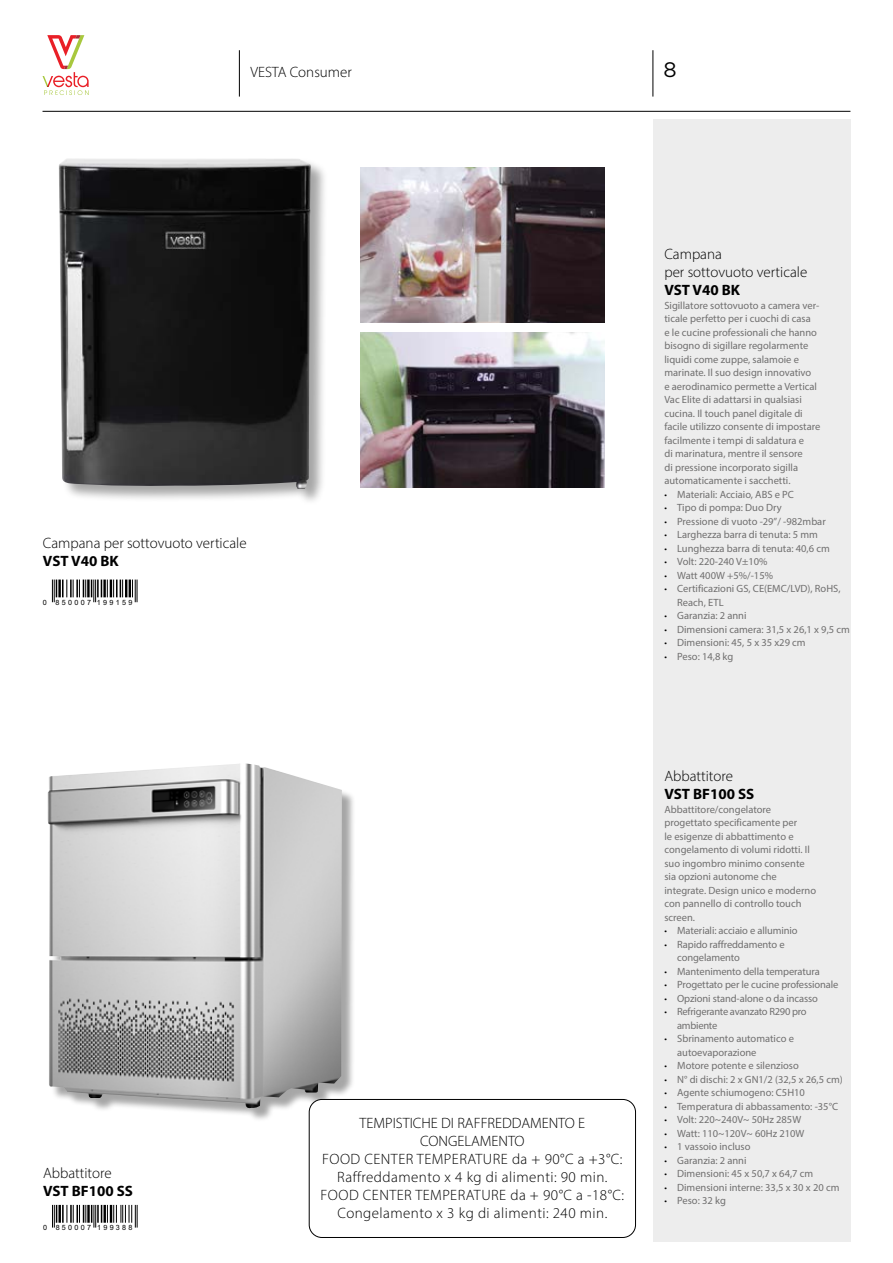
<style>
.page{position:relative;width:893px;height:1263px;background:#fff}
.page>*{position:absolute;margin:0;border:0;box-sizing:border-box;transform-origin:0 0}
.t1{font:21px "Gotham";color:#000}
.t2{font:300 15px/18px "Myriad Pro";letter-spacing:.03em;color:#000;text-align:center}
.t3{font:300 15px/18px "Myriad Pro";color:#000}
.t4{font:700 15px "Myriad Pro";color:#000}
.t5{font:10.5px/13.5px "Myriad Pro";color:#706f6f}
.t6{font:10.5px/13.5px "Myriad Pro";letter-spacing:-.025em;color:#706f6f}
.t7{font:7.2px "Arial";letter-spacing:.32em;color:#000}
.s1{font-weight:300;font-stretch:condensed;color:#000}
</style>
<div class="page">
<div style="left:653px;top:119px;width:197px;height:1123px;background:#ededed"></div>
<hr style="left:43px;top:111px;width:807px;height:1px;background:#000">
<hr style="left:653px;top:50px;width:1px;height:47px;background:#000">
<svg style="left:43px;top:35px;width:46px;height:60px"></svg>
<div style="left:58px;top:158px;width:270px;height:347px;background:#000;opacity:.35"></div>
<img style="left:59px;top:158px;width:253px;height:331px">
<img style="left:360px;top:332px;width:244px;height:155px">
<img style="left:360px;top:168px;width:244px;height:154px">
<div style="left:50px;top:765px;width:306px;height:357px;background:#000;opacity:.35"></div>
<img style="left:47px;top:763px;width:295px;height:346px">
<svg style="left:52px;top:1205px;width:86px;height:22px"></svg>
<svg style="left:52px;top:579px;width:86px;height:23px"></svg>
<hr style="left:239px;top:50px;width:1px;height:47px;background:#000">
<div style="left:309px;top:1099px;width:326px;height:138px;background:#fff;border-radius:13px"></div>
<div style="left:309px;top:1099px;width:327px;height:139px;border:1px solid #000;border-radius:13px"></div>
<h2 class="t3" style="left:250px;top:63px;width:103px">VESTA Consumer</h2>
<h1 class="t1" style="left:663px;top:58px;width:15px">8</h1>
<h2 class="t3" style="left:43px;top:534px;width:205px">Campana per sottovuoto verticale</h2>
<h2 class="t4" style="left:43px;top:551px;width:77px">VST V40 BK</h2>
<p class="t7" style="left:43px;top:597px;width:91px">0 850007 199159</p>
<h2 class="t3" style="left:43px;top:1164px;width:70px">Abbattitore</h2>
<h2 class="t4" style="left:43px;top:1181px;width:91px">VST BF100 SS</h2>
<p class="t7" style="left:43px;top:1223px;width:91px">0 850007 199388</p>
<h2 class="t3" style="left:664px;top:245px;width:144px">Campana<br>per sottovuoto verticale</h2>
<h2 class="t4" style="left:664px;top:280px;width:77px">VST V40 BK</h2>
<p class="t5" style="left:664px;top:298px;width:157px">Sigillatore sottovuoto a camera ver&shy;ticale perfetto per i cuochi di casa<br>e le cucine professionali che hanno bisogno di sigillare regolarmente liquidi come zuppe, salamoie e marinate. Il suo design innovativo<br>e aerodinamico permette a Vertical Vac Elite di adattarsi in qualsiasi cucina. Il touch panel digitale di facile utilizzo consente di impostare facilmente i tempi di saldatura e<br>di marinatura, mentre il sensore<br>di pressione incorporato sigilla automaticamente i sacchetti.</p>
<p class="t5" style="left:664px;top:487px;width:131px"><span class="s1">•</span> Materiali: Acciaio, ABS e PC</p>
<p class="t5" style="left:664px;top:501px;width:119px"><span class="s1">•</span> Tipo di pompa: Duo Dry</p>
<p class="t5" style="left:664px;top:514px;width:163px"><span class="s1">•</span> Pressione di vuoto -29”/ -982mbar</p>
<p class="t5" style="left:664px;top:528px;width:155px"><span class="s1">•</span> Larghezza barra di tenuta: 5 mm</p>
<p class="t5" style="left:664px;top:541px;width:167px"><span class="s1">•</span> Lunghezza barra di tenuta: 40,6 cm</p>
<p class="t5" style="left:664px;top:555px;width:104px"><span class="s1">•</span> Volt: 220-240 V±10%</p>
<p class="t5" style="left:664px;top:568px;width:110px"><span class="s1">•</span> Watt 400W +5%/-15%</p>
<p class="t5" style="left:677px;top:582px;width:165px;text-indent:-13px"><span class="s1">•</span> Certificazioni GS, CE(EMC/LVD), RoHS,<br>Reach, ETL</p>
<p class="t5" style="left:664px;top:609px;width:84px"><span class="s1">•</span> Garanzia: 2 anni</p>
<p class="t5" style="left:664px;top:622px;width:187px"><span class="s1">•</span> Dimensioni camera: 31,5 x 26,1 x 9,5 cm</p>
<p class="t5" style="left:664px;top:636px;width:143px"><span class="s1">•</span> Dimensioni: 45, 5 x 35 x29 cm</p>
<p class="t5" style="left:664px;top:649px;width:71px"><span class="s1">•</span> Peso: 14,8 kg</p>
<h2 class="t2" style="left:321px;top:1113px;width:305px">TEMPISTICHE DI RAFFREDDAMENTO E CONGELAMENTO<br>FOOD CENTER TEMPERATURE da + 90°C a +3°C:<br>Raffreddamento x 4 kg di alimenti: 90 min.<br>FOOD CENTER TEMPERATURE da + 90°C a -18°C:<br>Congelamento x 3 kg di alimenti: 240 min.</h2>
<h2 class="t3" style="left:664px;top:767px;width:70px">Abbattitore</h2>
<h2 class="t4" style="left:664px;top:784px;width:91px">VST BF100 SS</h2>
<p class="t5" style="left:664px;top:802px;width:153px">Abbattitore/congelatore progettato specificamente per<br>le esigenze di abbattimento e congelamento di volumi ridotti. Il suo ingombro minimo consente sia opzioni autonome che integrate. Design unico e moderno con pannello di controllo touch screen.</p>
<p class="t5" style="left:664px;top:924px;width:135px"><span class="s1">•</span> Materiali: acciaio e alluminio</p>
<p class="t5" style="left:677px;top:937px;width:109px;text-indent:-13px"><span class="s1">•</span> Rapido raffreddamento e congelamento</p>
<p class="t5" style="left:664px;top:964px;width:157px"><span class="s1">•</span> Mantenimento della temperatura</p>
<p class="t5" style="left:664px;top:978px;width:176px"><span class="s1">•</span> Progettato per le cucine professionale</p>
<p class="t5" style="left:664px;top:991px;width:155px"><span class="s1">•</span> Opzioni stand-alone o da incasso</p>
<p class="t6" style="left:677px;top:1005px;width:131px;text-indent:-13px"><span class="s1">•</span> Refrigerante avanzato R290 pro ambiente</p>
<p class="t5" style="left:677px;top:1032px;width:118px;text-indent:-13px"><span class="s1">•</span> Sbrinamento automatico e autoevaporazione</p>
<p class="t5" style="left:664px;top:1059px;width:136px"><span class="s1">•</span> Motore potente e silenzioso</p>
<p class="t5" style="left:664px;top:1072px;width:180px"><span class="s1">•</span> N° di dischi: 2 x GN1/2 (32,5 x 26,5 cm)</p>
<p class="t5" style="left:664px;top:1086px;width:142px"><span class="s1">•</span> Agente schiumogeno: C5H10</p>
<p class="t5" style="left:664px;top:1099px;width:175px"><span class="s1">•</span> Temperatura di abbassamento: -35°C</p>
<p class="t5" style="left:664px;top:1113px;width:138px"><span class="s1">•</span> Volt: 220~240V~ 50Hz 285W</p>
<p class="t5" style="left:664px;top:1126px;width:142px"><span class="s1">•</span> Watt: 110~120V~ 60Hz 210W</p>
<p class="t5" style="left:664px;top:1140px;width:88px"><span class="s1">•</span> 1 vassoio incluso</p>
<p class="t5" style="left:664px;top:1153px;width:84px"><span class="s1">•</span> Garanzia: 2 anni</p>
<p class="t5" style="left:664px;top:1167px;width:150px"><span class="s1">•</span> Dimensioni: 45 x 50,7 x 64,7 cm</p>
<p class="t5" style="left:664px;top:1180px;width:177px"><span class="s1">•</span> Dimensioni interne: 33,5 x 30 x 20 cm</p>
<p class="t5" style="left:664px;top:1194px;width:63px"><span class="s1">•</span> Peso: 32 kg</p>
</div>
